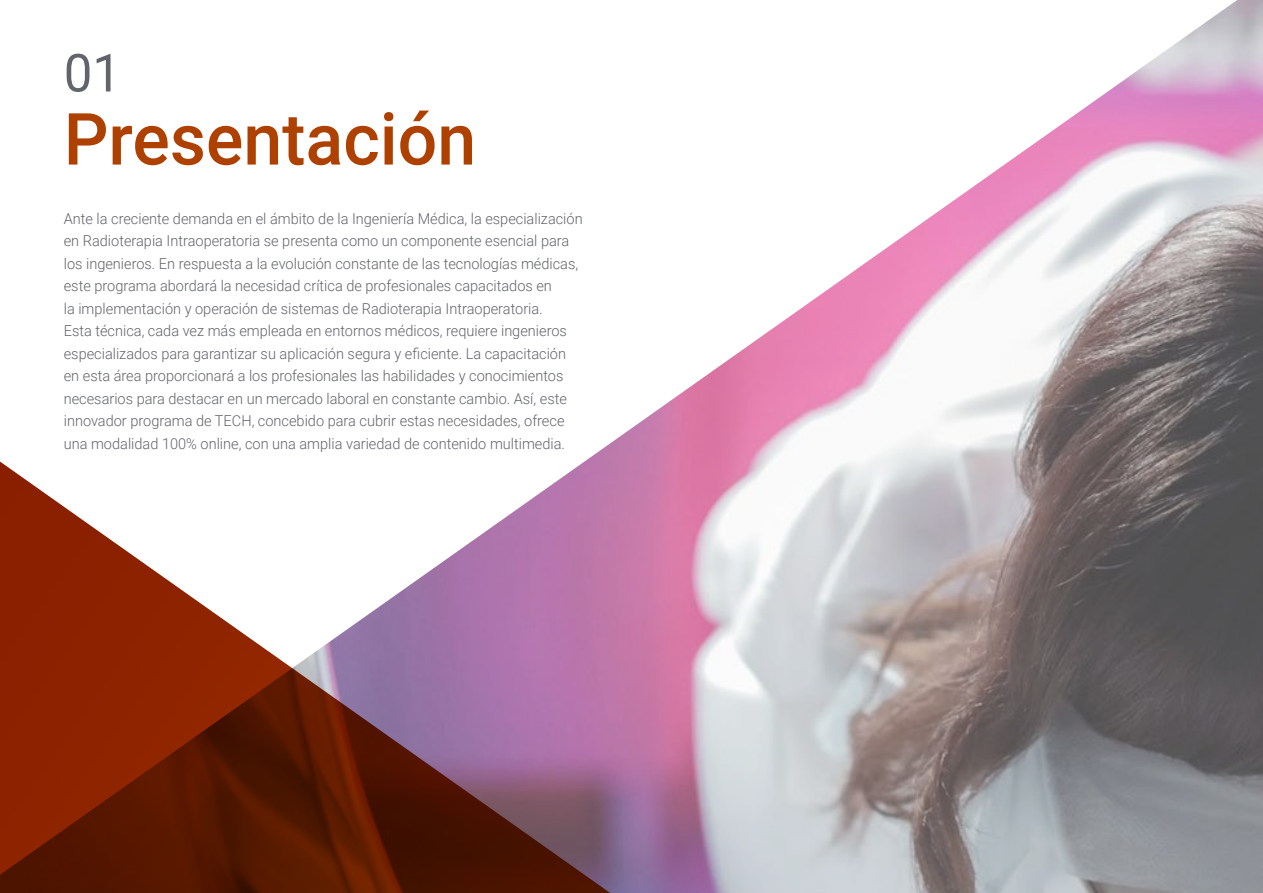
<style>
.page{position:relative;width:1263px;height:893px;background:#fff}
.page>*{position:absolute;margin:0;border:0;box-sizing:border-box;transform-origin:0 0}
.t1{font:500 72px "Roboto";color:#ae4000}
.t2{font:52.5px "Roboto";color:#61646a}
.t3{font:300 15px/22.5px "Roboto";color:#61646a}
</style>
<div class="page">
<img style="left:606px;top:0;width:657px;height:893px">
<svg style="left:0;top:446px;width:640px;height:447px"></svg>
<h2 class="t2" style="left:64px;top:36px;width:59px">01</h2>
<h1 class="t1" style="left:64px;top:89px;width:414px">Presentación</h1>
<p class="t3" style="left:64px;top:207px;width:520px">Ante la creciente demanda en el ámbito de la Ingeniería Médica, la especialización en Radioterapia Intraoperatoria se presenta como un componente esencial para los ingenieros. En respuesta a la evolución constante de las tecnologías médicas, este programa abordará la necesidad crítica de profesionales capacitados en<br>la implementación y operación de sistemas de Radioterapia Intraoperatoria.<br>Esta técnica, cada vez más empleada en entornos médicos, requiere ingenieros especializados para garantizar su aplicación segura y eficiente. La capacitación en esta área proporcionará a los profesionales las habilidades y conocimientos necesarios para destacar en un mercado laboral en constante cambio. Así, este innovador programa de TECH, concebido para cubrir estas necesidades, ofrece una modalidad 100% online, con una amplia variedad de contenido multimedia.</p>
</div>
